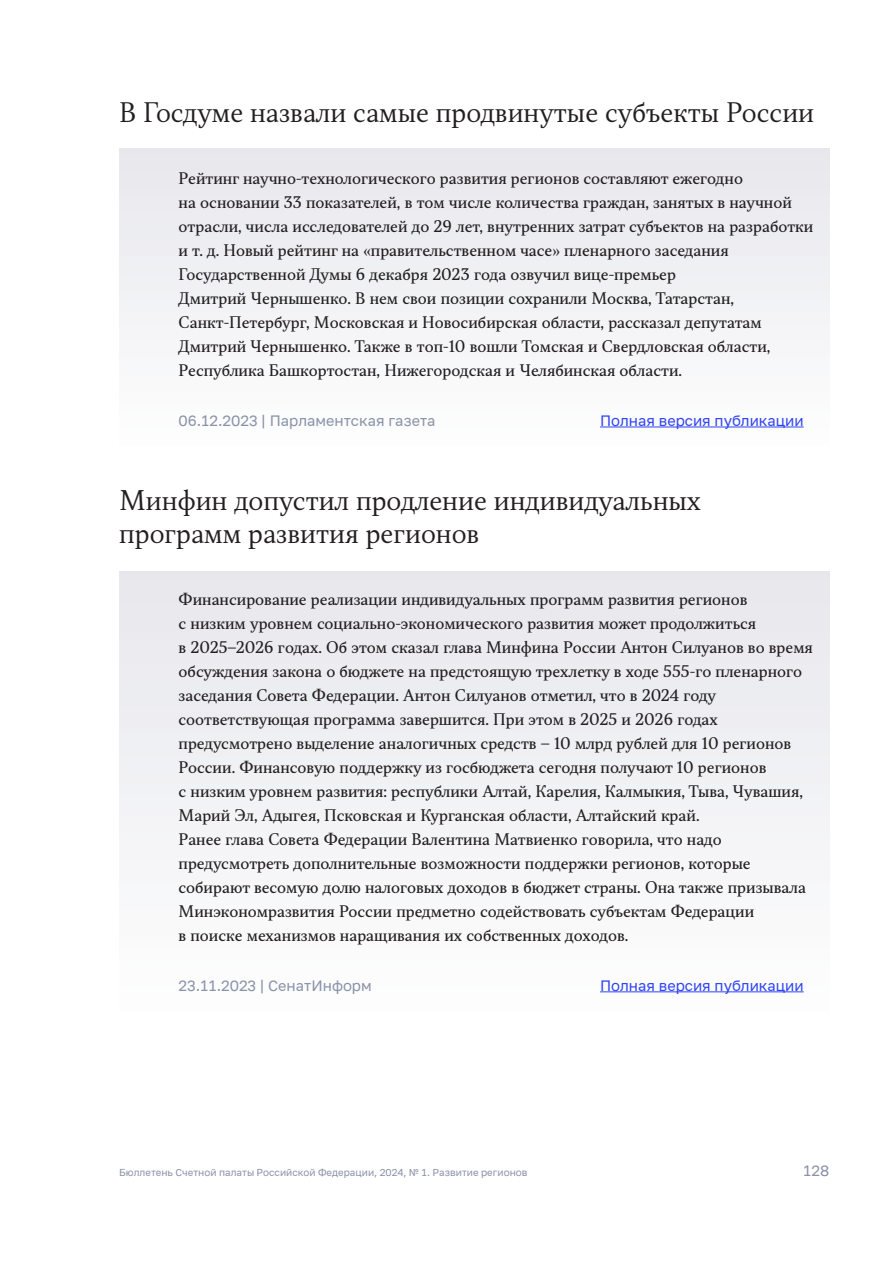
<style>
.page{position:relative;width:893px;height:1263px;background:#fff}
.page>*{position:absolute;margin:0;border:0;box-sizing:border-box;transform-origin:0 0}
.подзаголовок_H2{font:300 25.5px/33px "TT Jenevers";color:#231f20}
.Текст___Абзац_с_отступом_t6_r3{font:15px/24px "TT Jenevers";color:#231f20}
.дата___сми{font:15px "PT Russia Text";color:#8992a9}
.дата___сми-2{font:15px "PT Russia Text";color:#2f44f2}
.t1{font:10.05px "PT Russia Text";color:#8992a9}
</style>
<div class="page">
<div style="left:119px;top:149px;width:710px;height:305px;background:#f2f3f5"></div>
<div style="left:119px;top:572px;width:710px;height:453px;background:#f2f3f5"></div>
<hr style="left:600px;top:427px;width:204px;height:1px;background:#2f44f2">
<hr style="left:600px;top:991px;width:204px;height:1px;background:#2f44f2">
<p class="подзаголовок_H2" style="left:119px;top:96px;width:697px">В Госдуме назвали самые продвинутые субъекты России</p>
<p class="Текст___Абзац_с_отступом_t6_r3" style="left:179px;top:167px;width:636px">Рейтинг научно-технологического развития регионов составляют ежегодно<br>на основании 33 показателей, в том числе количества граждан, занятых в научной отрасли, числа исследователей до 29 лет, внутренних затрат субъектов на разработки и т. д. Новый рейтинг на «правительственном часе» пленарного заседания Государственной Думы 6 декабря 2023 года озвучил вице-премьер<br>Дмитрий Чернышенко. В нем свои позиции сохранили Москва, Татарстан, Санкт‑Петербург, Московская и Новосибирская области, рассказал депутатам Дмитрий Чернышенко. Также в топ-10 вошли Томская и Свердловская области, Республика Башкортостан, Нижегородская и Челябинская области.</p>
<p class="дата___сми" style="left:179px;top:412px;width:258px">06.12.2023 | Парламентская газета</p>
<p class="дата___сми-2" style="left:600px;top:412px;width:205px">Полная версия публикации</p>
<p class="подзаголовок_H2" style="left:119px;top:484px;width:583px">Минфин допустил продление индивидуальных программ развития регионов</p>
<p class="Текст___Абзац_с_отступом_t6_r3" style="left:179px;top:588px;width:636px">Финансирование реализации индивидуальных программ развития регионов<br>с низким уровнем социально-экономического развития может продолжиться<br>в 2025–2026 годах. Об этом сказал глава Минфина России Антон Силуанов во время обсуждения закона о бюджете на предстоящую трехлетку в ходе 555-го пленарного заседания Совета Федерации. Антон Силуанов отметил, что в 2024 году соответствующая программа завершится. При этом в 2025 и 2026 годах предусмотрено выделение аналогичных средств – 10 млрд рублей для 10 регионов России. Финансовую поддержку из госбюджета сегодня получают 10 регионов<br>с низким уровнем развития: республики Алтай, Карелия, Калмыкия, Тыва, Чувашия, Марий Эл, Адыгея, Псковская и Курганская области, Алтайский край.<br>Ранее глава Совета Федерации Валентина Матвиенко говорила, что надо предусмотреть дополнительные возможности поддержки регионов, которые собирают весомую долю налоговых доходов в бюджет страны. Она также призывала Минэкономразвития России предметно содействовать субъектам Федерации<br>в поиске механизмов наращивания их собственных доходов.</p>
<p class="дата___сми" style="left:179px;top:977px;width:195px">23.11.2023 | СенатИнформ</p>
<p class="дата___сми-2" style="left:600px;top:977px;width:205px">Полная версия публикации</p>
<p class="t1" style="left:119px;top:1167px;width:410px">Бюллетень Счетной палаты Российской Федерации, 2024, № 1. Развитие регионов</p>
<p class="дата___сми" style="left:803px;top:1162px;width:28px">128</p>
</div>
